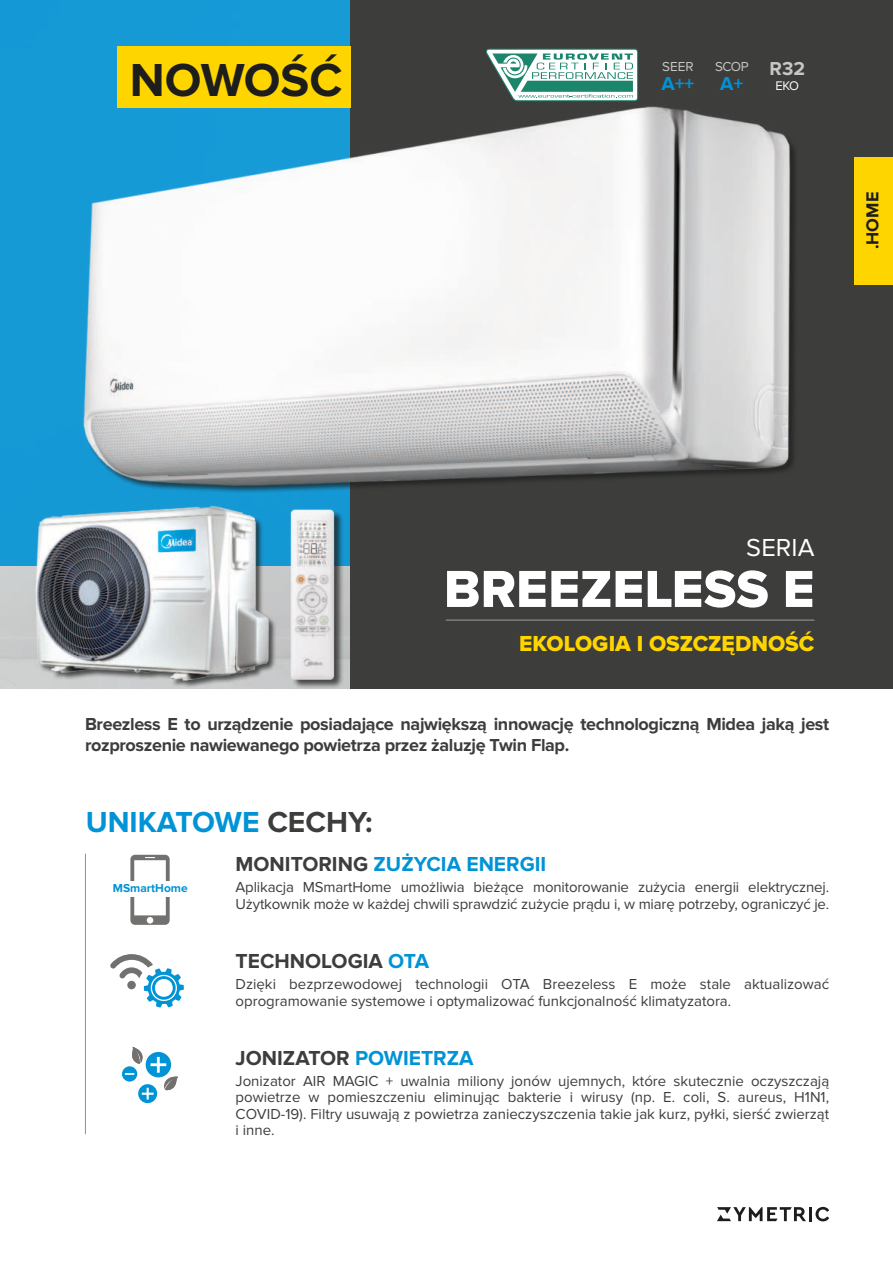
<style>
.page{position:relative;width:893px;height:1263px;background:#fff}
.page>*{position:absolute;margin:0;border:0;box-sizing:border-box;transform-origin:0 0}
.t1{font:54px "Proxima Nova Extrabld";color:#fff}
.t2{font:700 48px "Proxima Nova";color:#1d1d1b}
.t3{font:700 30px "Proxima Nova";color:#0093d6}
.t4{font:25.5px "Proxima Nova";letter-spacing:.005em;color:#fff}
.t5{font:22.5px "Proxima Nova Extrabld";color:#ffd500}
.t6{font:700 21px "Proxima Nova";color:#3d3d3c}
.t7{font:700 21px "Proxima Nova";color:#0093d6}
.t8{font:700 19.5px "Proxima Nova";color:#0093d6}
.t9{font:700 19.35px "Proxima Nova";color:#c7c7c6}
.t10{font:700 18px/21px "Proxima Nova";letter-spacing:-.02em;color:#3d3d3c}
.t11{font:700 18px "Proxima Nova";color:#1d1d1b}
.t12{font:15px/16.5px "Proxima Nova";color:#3d3d3c}
.t13{font:13.5px "Proxima Nova";letter-spacing:-.015em;color:#c7c7c6}
.t14{font:12.9px "Proxima Nova";color:#fff}
.t15{font:700 12px "Proxima Nova";color:#0093d6}
.s1{color:#3d3d3c}
.s2{color:#0093d6}
</style>
<div class="page">
<hr style="left:809px;top:1207px;width:3px;height:14px;background:#1d1d1b">
<svg style="left:815px;top:1207px;width:14px;height:14px"></svg>
<svg style="left:717px;top:1207px;width:89px;height:14px"></svg>
<img style="left:0;top:566px;width:351px;height:123px">
<div style="left:0;top:0;width:351px;height:566px;background:#169ad6"></div>
<div style="left:351px;top:0;width:542px;height:689px;background:#3d3d3c"></div>
<img style="left:83px;top:97px;width:712px;height:412px">
<hr style="left:85px;top:854px;width:1px;height:280px;background:#1d1d1b">
<div style="left:291px;top:510px;width:53px;height:179px;background:#1d1d1b;opacity:.75"></div>
<img style="left:288px;top:506px;width:49px;height:174px">
<div style="left:36px;top:506px;width:241px;height:182px;background:#1d1d1b;opacity:.75"></div>
<img style="left:25px;top:497px;width:250px;height:188px">
<svg style="left:485px;top:48px;width:153px;height:53px"></svg>
<div style="left:855px;top:157px;width:38px;height:127px;background:#ffd500"></div>
<div style="left:130px;top:855px;width:40px;height:70px;background:#727170;border-radius:5px"></div>
<div style="left:134px;top:860px;width:32px;height:55px;background:#fff"></div>
<svg style="left:147px;top:917px;width:6px;height:6px"></svg>
<div style="left:109px;top:881px;width:82px;height:15px;background:#fff"></div>
<svg style="left:110px;top:954px;width:74px;height:54px"></svg>
<svg style="left:122px;top:1047px;width:56px;height:56px"></svg>
<hr style="left:446px;top:620px;width:368px;height:1px;background:#9d9d9d">
<div style="left:117px;top:47px;width:234px;height:61px;background:#ffd500"></div>
<h2 class="t2" style="left:130px;top:54px;width:214px">NOWOŚĆ</h2>
<p class="t13" style="left:662px;top:60px;width:33px">SEER</p>
<h3 class="t8" style="left:661px;top:73px;width:34px">A++</h3>
<p class="t13" style="left:715px;top:60px;width:35px">SCOP</p>
<h3 class="t8" style="left:720px;top:73px;width:25px">A+</h3>
<p class="t9" style="left:770px;top:58px;width:37px">R32</p>
<p class="t14" style="left:775px;top:80px;width:25px">EKO</p>
<p class="t11" style="left:863px;top:249px;width:59px;rotate:-90deg">.HOME</p>
<h3 class="t4" style="left:746px;top:535px;width:70px">SERIA</h3>
<h1 class="t1" style="left:444px;top:560px;width:372px">BREEZELESS E</h1>
<h3 class="t5" style="left:519px;top:631px;width:297px">EKOLOGIA I OSZCZĘDNOŚĆ</h3>
<p class="t10" style="left:85px;top:713px;width:746px">Breezless E to urządzenie posiadające największą innowację technologiczną Midea jaką jest rozproszenie nawiewanego powietrza przez żaluzję Twin Flap.</p>
<h3 class="t3" style="left:86px;top:806px;width:288px">UNIKATOWE <span class="s1">CECHY:</span></h3>
<p class="t15" style="left:113px;top:882px;width:76px">MSmartHome</p>
<h3 class="t7" style="left:236px;top:853px;width:312px"><span class="s1">MONITORING</span> ZUŻYCIA ENERGII</h3>
<p class="t12" style="left:236px;top:879px;width:595px">Aplikacja MSmartHome umożliwia bieżące monitorowanie zużycia energii elektrycznej.<br>Użytkownik może w każdej chwili sprawdzić zużycie prądu i, w miarę potrzeby, ograniczyć je.</p>
<h3 class="t6" style="left:236px;top:950px;width:195px">TECHNOLOGIA <span class="s2">OTA</span></h3>
<p class="t12" style="left:236px;top:976px;width:595px">Dzięki bezprzewodowej technologii OTA Breezeless E może stale aktualizować oprogramowanie systemowe i optymalizować funkcjonalność klimatyzatora.</p>
<h3 class="t6" style="left:236px;top:1046px;width:239px">JONIZATOR <span class="s2">POWIETRZA</span></h3>
<p class="t12" style="left:236px;top:1073px;width:595px;text-align:justify">Jonizator AIR MAGIC + uwalnia miliony jonów ujemnych, które skutecznie oczyszczają powietrze w pomieszczeniu eliminując bakterie i wirusy (np. E. coli, S. aureus, H1N1, COVID-19). Filtry usuwają z powietrza zanieczyszczenia takie jak kurz, pyłki, sierść zwierząt i inne.</p>
</div>
